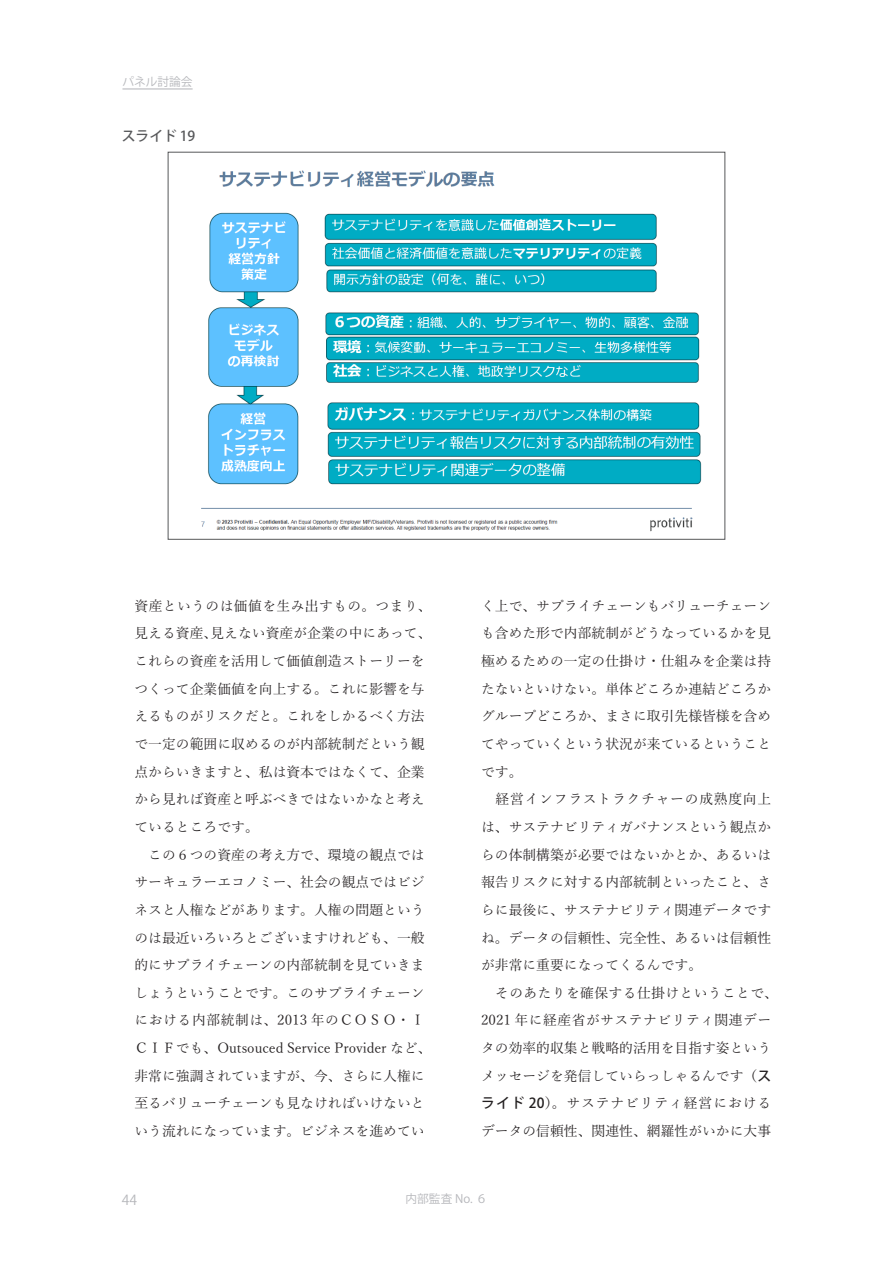
<style>
.page{position:relative;width:893px;height:1263px;background:#fff}
.page>*{position:absolute;margin:0;border:0;box-sizing:border-box;transform-origin:0 0}
.本文{font:13.8px/27.6px "Yu Mincho";color:#231f20}
.t1{font:500 13.8px "Koz Go Pr 6 N";color:#57585a}
.t2{font:13.8px "Koz Go Pr 6 N";color:#b6b7bb}
.t3{font:11.7px "Koz Go Pr 6 N";color:#b6b7bb}
.s1{font-family:"Koz Go Pr 6 N";font-weight:500}
</style>
<div class="page">
<hr style="left:122px;top:88px;width:71px;height:1px;background:#b6b7bb">
<img style="left:201px;top:170px;width:501px;height:362px">
<p class="t3" style="left:122px;top:75px;width:72px">パネル討論会</p>
<p class="t1" style="left:122px;top:128px;width:75px">スライド 19</p>
<p class="本文" style="left:134px;top:591px;width:299px">資産というのは価値を生み出すもの。つまり、見える資産、見えない資産が企業の中にあって、これらの資産を活用して価値創造ストーリーをつくって企業価値を向上する。これに影響を与えるものがリスクだと。これをしかるべく方法で一定の範囲に収めるのが内部統制だという観点からいきますと、私は資本ではなくて、企業から見れば資産と呼ぶべきではないかなと考えているところです。</p>
<p class="本文" style="left:134px;top:839px;width:299px">　この６つの資産の考え方で、環境の観点ではサーキュラーエコノミー、社会の観点ではビジネスと人権などがあります。人権の問題というのは最近いろいろとございますけれども、一般的にサプライチェーンの内部統制を見ていきましょうということです。このサプライチェーンにおける内部統制は、2013 年のＣＯＳＯ・Ｉ<br>ＣＩＦでも、Outsouced Service Provider など、非常に強調されていますが、今、さらに人権に至るバリューチェーンも見なければいけないという流れになっています。ビジネスを進めてい</p>
<p class="本文" style="left:481px;top:591px;width:292px;text-align:justify">く上で、サプライチェーンもバリューチェーンも含めた形で内部統制がどうなっているかを見極めるための一定の仕掛け・仕組みを企業は持たないといけない。単体どころか連結どころかグループどころか、まさに取引先様皆様を含めてやっていくという状況が来ているということです。</p>
<p class="本文" style="left:481px;top:784px;width:292px;text-align:justify">　経営インフラストラクチャーの成熟度向上は、サステナビリティガバナンスという観点からの体制構築が必要ではないかとか、あるいは報告リスクに対する内部統制といったこと、さらに最後に、サステナビリティ関連データですね。データの信頼性、完全性、あるいは信頼性が非常に重要になってくるんです。</p>
<p class="本文" style="left:481px;top:977px;width:299px">　そのあたりを確保する仕掛けということで、<br>2021 年に経産省がサステナビリティ関連データの効率的収集と戦略的活用を目指す姿というメッセージを発信していらっしゃるんです（<span class="s1">スライド 20</span>）。サステナビリティ経営におけるデータの信頼性、関連性、網羅性がいかに大事</p>
<p class="t2" style="left:122px;top:1192px;width:17px">44</p>
<p class="t3" style="left:406px;top:1192px;width:83px">内部監査 No. ６</p>
</div>
